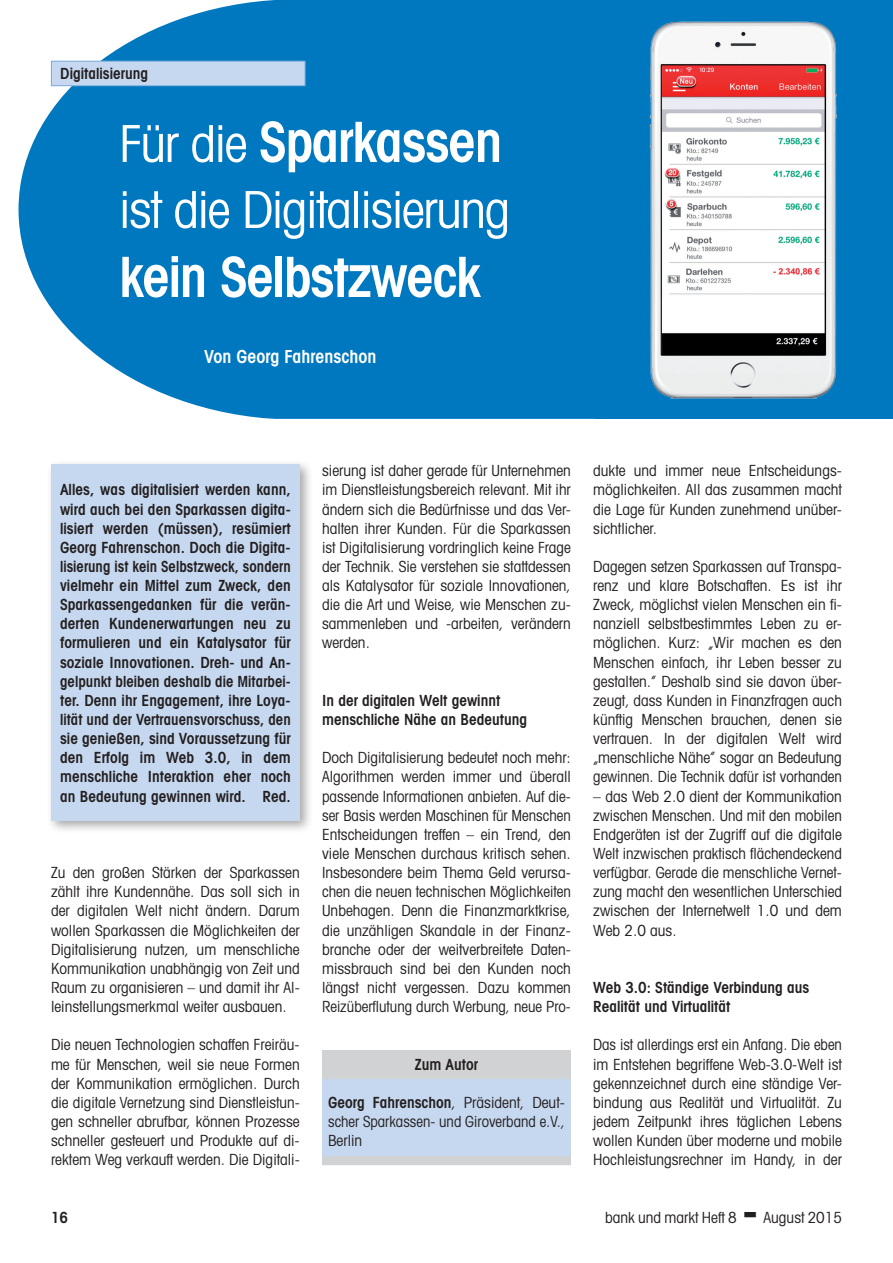
<style>
.page{position:relative;width:893px;height:1263px;background:#fff}
.page>*{position:absolute;margin:0;border:0;box-sizing:border-box;transform-origin:0 0}
.t1{font:600 condensed 55.5px "Avant Garde";letter-spacing:-.025em;color:#fff}
.t2{font:condensed 51px/60px "Avant Garde";letter-spacing:-.025em;color:#fff}
.t3{font:600 condensed 18px "Avant Garde";color:#fff}
.t4{font:condensed 15.3px/19.2px "Avant Garde";color:#231f20;text-align:justify}
.t5{font:600 condensed 15.3px/19.2px "Avant Garde";color:#231f20}
.t6{font:condensed 15.3px/19.2px "Avant Garde";color:#231f20;text-align:justify;scale:.96 1}
.s1{font-weight:400;font-size:51px}
.s2{font-weight:600;font-size:55.5px}
.s3{font-weight:600}
</style>
<div class="page">
<svg style="left:19px;top:0;width:576px;height:419px;fill:#0078c0"></svg>
<div style="left:51px;top:61px;width:254px;height:25px;background:#c6d8ef"></div>
<div style="left:51px;top:61px;width:254px;height:25px;border:1px solid #7aabdb"></div>
<div style="left:595px;top:0;width:298px;height:419px;background:#0078c0"></div>
<div style="left:46px;top:460px;width:267px;height:374px;background:#231f20;opacity:.4"></div>
<div style="left:51px;top:465px;width:249px;height:356px;background:#c6d8ef"></div>
<div style="left:322px;top:1073px;width:249px;height:92px;background:#c6d8ef"></div>
<div style="left:322px;top:1050px;width:249px;height:28px;background:#d1d2d4"></div>
<div style="left:322px;top:1156px;width:249px;height:9px;background:#d1d2d4"></div>
<img style="left:649px;top:21px;width:188px;height:378px">
<p class="t5" style="left:60px;top:64px;width:89px">Digitalisierung</p>
<h1 class="t1" style="left:119px;top:108px;width:385px"><span class="s1">Für die</span> Sparkassen</h1>
<h2 class="t2" style="left:119px;top:178px;width:393px">ist die Digitalisierung</h2>
<h1 class="t1" style="left:119px;top:243px;width:363px">kein Selbstzweck</h1>
<h2 class="t2" style="left:90px;top:155px;width:412px"><span class="s2">Frauen</span> im Banking – die <span class="s2">Quote</span> kommt</h2>
<p class="t3" style="left:164px;top:339px;width:150px">Von Jörg Wittenberg</p>
<p class="t3" style="left:204px;top:345px;width:174px">Von Georg Fahrenschon</p>
<p class="t5" style="left:60px;top:480px;width:232px;text-align:justify">Alles, was digitalisiert werden kann, wird auch bei den Sparkassen digita&shy;lisiert werden (müssen), resümiert Georg Fahrenschon. Doch die Digita&shy;lisierung ist kein Selbstzweck, sondern vielmehr ein Mittel zum Zweck, den Sparkassengedanken für die verän&shy;derten Kundenerwartungen neu zu formulieren und ein Katalysator für soziale Innovationen. Dreh- und An&shy;gelpunkt bleiben deshalb die Mitarbei&shy;ter. Denn ihr Engagement, ihre Loya&shy;lität und der Vertrauensvorschuss, den sie genießen, sind Voraussetzung für den Erfolg im Web 3.0, in dem menschliche Interaktion eher noch an Bedeutung gewinnen wird. Red.</p>
<p class="t4" style="left:51px;top:863px;width:250px">Zu den großen Stärken der Sparkassen zählt ihre Kundennähe. Das soll sich in der digitalen Welt nicht ändern. Darum wollen Sparkassen die Möglichkeiten der Digitalisierung nutzen, um menschliche Kommunikation unabhängig von Zeit und Raum zu organisieren – und damit ihr Al&shy;leinstellungsmerkmal weiter ausbauen.</p>
<p class="t4" style="left:51px;top:1035px;width:250px">Die neuen Technologien schaffen Freiräu&shy;me für Menschen, weil sie neue Formen der Kommunikation ermöglichen. Durch die digitale Vernetzung sind Dienstleistun&shy;gen schneller abrufbar, können Prozesse schneller gesteuert und Produkte auf di&shy;rektem Weg verkauft werden. Die Digitali-</p>
<p class="t4" style="left:322px;top:461px;width:250px">sierung ist daher gerade für Unternehmen im Dienstleistungsbereich relevant. Mit ihr ändern sich die Bedürfnisse und das Ver&shy;halten ihrer Kunden. Für die Sparkassen ist Digitalisierung vordringlich keine Frage der Technik. Sie verstehen sie stattdessen als Katalysator für soziale Innovationen, die die Art und Weise, wie Menschen zu&shy;sammenleben und -arbeiten, verändern werden.</p>
<p class="t5" style="left:322px;top:690px;width:206px">In der digitalen Welt gewinnt menschliche Nähe an Bedeutung</p>
<p class="t4" style="left:322px;top:748px;width:250px">Doch Digitalisierung bedeutet noch mehr:<br>Algorithmen werden immer und überall passende Informationen anbieten. Auf die&shy;ser Basis werden Maschinen für Menschen Entscheidungen treffen – ein Trend, den viele Menschen durchaus kritisch sehen.<br>Insbesondere beim Thema Geld verursa&shy;chen die neuen technischen Möglichkeiten Unbehagen. Denn die Finanzmarktkrise, die unzähligen Skandale in der Finanz&shy;branche oder der weitverbreitete Daten&shy;missbrauch sind bei den Kunden noch längst nicht vergessen. Dazu kommen Reizüberflutung durch Werbung, neue Pro-</p>
<p class="t5" style="left:415px;top:1054px;width:65px">Zum Autor</p>
<p class="t4" style="left:328px;top:1092px;width:238px"><span class="s3">Georg Fahrenschon</span>, Präsident, Deut&shy;scher Sparkassen- und Giroverband e.V., Berlin</p>
<p class="t4" style="left:593px;top:461px;width:250px">dukte und immer neue Entscheidungs&shy;möglichkeiten. All das zusammen macht die Lage für Kunden zunehmend unüber&shy;sichtlicher.</p>
<p class="t4" style="left:593px;top:556px;width:250px">Dagegen setzen Sparkassen auf Transpa&shy;renz und klare Botschaften. Es ist ihr Zweck, möglichst vielen Menschen ein fi&shy;nanziell selbstbestimmtes Leben zu er&shy;möglichen. Kurz: „Wir machen es den Menschen einfach, ihr Leben besser zu gestalten.” Deshalb sind sie davon über&shy;zeugt, dass Kunden in Finanzfragen auch künftig Menschen brauchen, denen sie vertrauen. In der digitalen Welt wird „menschliche Nähe” sogar an Bedeutung gewinnen. Die Technik dafür ist vorhanden</p>
<p class="t4" style="left:593px;top:786px;width:250px">– das Web 2.0 dient der Kommunikation zwischen Menschen. Und mit den mobilen Endgeräten ist der Zugriff auf die digitale Welt inzwischen praktisch flächendeckend verfügbar. Gerade die menschliche Vernet&shy;zung macht den wesentlichen Unterschied zwischen der Internetwelt 1.0 und dem Web 2.0 aus.</p>
<p class="t5" style="left:593px;top:978px;width:218px">Web 3.0: Ständige Verbindung aus<br>Realität und Virtualität</p>
<p class="t6" style="left:593px;top:1035px;width:261px">Das ist allerdings erst ein Anfang. Die eben im Entstehen begriffene Web-3.0-Welt ist gekennzeichnet durch eine ständige Ver&shy;bindung aus Realität und Virtualität. Zu jedem Zeitpunkt ihres täglichen Lebens wollen Kunden über moderne und mobile Hochleistungsrechner im Handy, in der</p>
<p class="t5" style="left:51px;top:1207px;width:19px">16</p>
<p class="t4" style="left:605px;top:1207px;width:133px">bank und markt Heft 8</p>
<p class="t4" style="left:763px;top:1207px;width:80px">August 2015</p>
</div>
